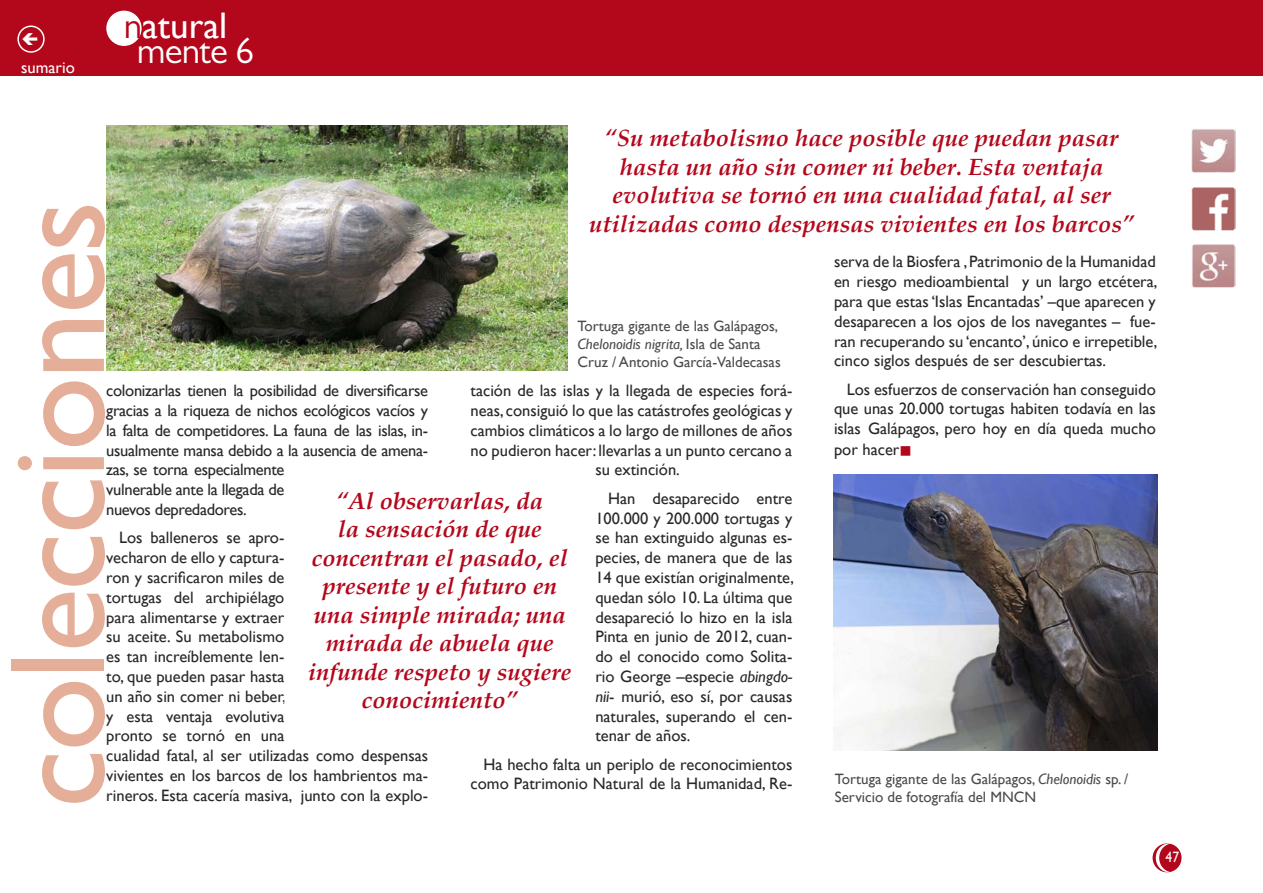
<style>
.page{position:relative;width:1263px;height:893px;background:#fff}
.page>*{position:absolute;margin:0;border:0;box-sizing:border-box;transform-origin:0 0}
.t1{font:135px "Gill Sans";letter-spacing:-.02em;color:#e5ae98}
.t2{font:37.05px "Gill Sans";color:#fff}
.t3{font:37.05px "Gill Sans MT Pro";letter-spacing:-.02em;color:#fff}
.t4{font:italic 700 24px/28.5px "Palatino";color:#b3071b;text-align:center}
.t5{font:16.5px/19.8px "Gill Sans";color:#282829;text-align:justify}
.t6{font:16.5px/19.8px "Gill Sans";letter-spacing:-.02em;color:#282829}
.t7{font:16.5px "Gill Sans";color:#fff}
.t8{font:15px/18px "Gill Sans";color:#4b4b4d}
.t9{font:15px "Gill Sans";color:#fff;scale:.9 1}
.s1{font-family:"Gill Sans MT Pro";color:#b3071b}
.s2{color:#b3071b}
.s3{font-style:italic}
</style>
<div class="page">
<div style="left:1153px;top:844px;width:28px;height:28px;background:#b3071b;border-radius:50%"></div>
<div style="left:1152px;top:843px;width:29px;height:29px;border:2px solid #b3071b;border-radius:50%"></div>
<div style="left:0;top:0;width:1263px;height:76px;background:#b3071b"></div>
<div style="left:107px;top:11px;width:34px;height:34px;background:#fff;border-radius:50%"></div>
<div style="left:106px;top:11px;width:36px;height:35px;border:2px solid #fff;border-radius:50%"></div>
<svg style="left:1156px;top:843px;width:15px;height:29px"></svg>
<div style="left:17px;top:26px;width:28px;height:27px;border:2px solid #fff;border-radius:50%"></div>
<img style="left:1191px;top:187px;width:44px;height:43px">
<img style="left:1191px;top:129px;width:44px;height:44px">
<img style="left:1191px;top:244px;width:44px;height:44px">
<img style="left:834px;top:475px;width:323px;height:276px">
<img style="left:106px;top:126px;width:461px;height:245px">
<p class="t7" style="left:21px;top:58px;width:55px">sumario</p>
<h2 class="t2" style="left:124px;top:4px;width:105px"><span class="s1">n</span>atural</h2>
<h2 class="t3" style="left:137px;top:28px;width:119px">mente 6</h2>
<h3 class="t4" style="left:589px;top:124px;width:546px">“Su metabolismo hace posible que puedan pasar hasta un año sin comer ni beber. Esta ventaja evolutiva se tornó en una cualidad fatal, al ser utilizadas como despensas vivientes en los barcos”</h3>
<h1 class="t1" style="left:-20px;top:808px;width:609px;rotate:-90deg">colecciones</h1>
<p class="t5" style="left:834px;top:252px;width:325px">serva de la Biosfera , Patrimonio de la Humanidad en riesgo medioambiental y un largo etcétera, para que estas ‘Islas Encantadas’ –que aparecen y desaparecen a los ojos de los navegantes – fue&shy;ran recuperando su ‘encanto’, único e irrepetible, cinco siglos después de ser descubiertas.</p>
<p class="t5" style="left:834px;top:379px;width:323px;line-height:20.2px;text-indent:13px">Los esfuerzos de conservación han conseguido que unas 20.000 tortugas habiten todavía en las islas Galápagos, pero hoy en día queda mucho por hacer<span class="s2">■</span></p>
<p class="t8" style="left:578px;top:317px;width:205px">Tortuga gigante de las Galápagos,<br><span class="s3">Chelonoidis nigrita,</span> Isla de Santa<br>Cruz / Antonio García-Valdecasas</p>
<p class="t6" style="left:106px;top:381px;width:323px">colonizarlas tienen la posibilidad de diversificarse gracias a la riqueza de nichos ecológicos vacíos y la falta de competidores. La fauna de las islas, in&shy;usualmente mansa debido a la ausencia de amena&shy;zas, se torna especialmente<br>vulnerable ante la llegada de<br>nuevos depredadores.</p>
<p class="t5" style="left:106px;top:528px;width:323px;text-align:left;text-indent:13px">Los balleneros se apro-<br>vecharon de ello y captura-<br>ron y sacrificaron miles de<br>tortugas del archipiélago<br>para alimentarse y extraer<br>su aceite. Su metabolismo<br>es tan increíblemente len-<br>to, que pueden pasar hasta<br>un año sin comer ni beber,<br>y esta ventaja evolutiva<br>pronto se tornó en una<br>cualidad fatal, al ser utilizadas como despensas vivientes en los barcos de los hambrientos ma&shy;rineros. Esta cacería masiva, junto con la explo-</p>
<p class="t5" style="left:471px;top:381px;width:323px">tación de las islas y la llegada de especies forá-</p>
<p class="t5" style="left:471px;top:401px;width:323px">neas, consiguió lo que las catástrofes geológicas y</p>
<p class="t5" style="left:471px;top:421px;width:323px">cambios climáticos a lo largo de millones de años</p>
<p class="t5" style="left:471px;top:440px;width:323px">no pudieron hacer: llevarlas a un punto cercano a</p>
<p class="t5" style="left:595px;top:460px;width:86px">su extinción.</p>
<p class="t5" style="left:595px;top:489px;width:200px;text-indent:13px">Han desaparecido entre 100.000 y 200.000 tortugas y se han extinguido algunas es&shy;pecies, de manera que de las 14 que existían originalmente, quedan sólo 10. La última que desapareció lo hizo en la isla Pinta en junio de 2012, cuan&shy;do el conocido como Solita&shy;rio George –especie <span class="s3">abingdo&shy;nii</span>- murió, eso sí, por causas naturales, superando el cen&shy;tenar de años.</p>
<p class="t5" style="left:471px;top:754px;width:323px;text-align:right">Ha hecho falta un periplo de reconocimientos como Patrimonio Natural de la Humanidad, Re-</p>
<h3 class="t4" style="left:308px;top:487px;width:265px">“Al observarlas, da<br>la sensación de que concentran el pasado, el presente y el futuro en una simple mirada; una mirada de abuela que infunde respeto y sugiere conocimiento”</h3>
<p class="t8" style="left:835px;top:770px;width:295px">Tortuga gigante de las Galápagos, <span class="s3">Chelonoidis</span> sp. /<br>Servicio de fotografía del MNCN</p>
<p class="t9" style="left:1165px;top:849px;width:16px">47</p>
</div>
